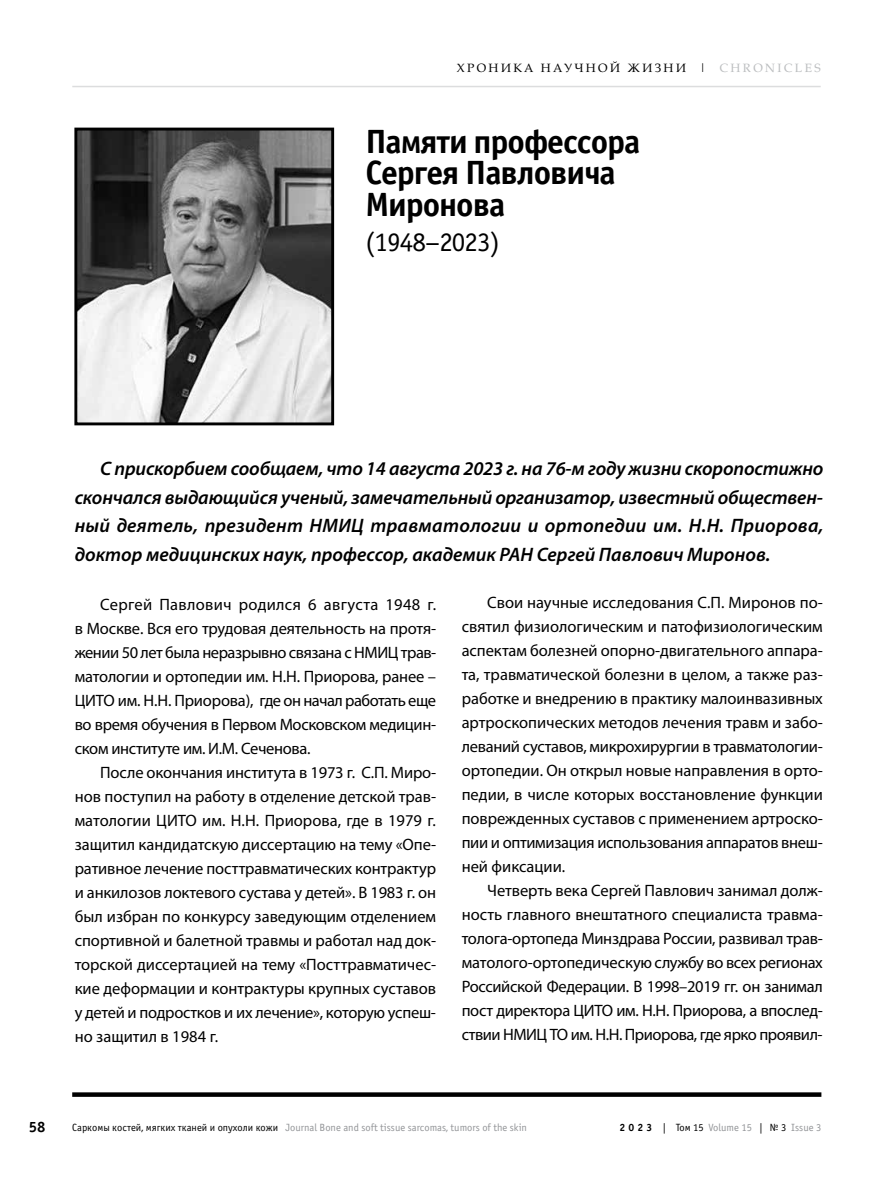
<style>
.page{position:relative;width:893px;height:1191px;background:#fff}
.page>*{position:absolute;margin:0;border:0;box-sizing:border-box;transform-origin:0 0}
.t1{font:700 33.75px/31.7px "Officina Sans C";letter-spacing:-.03em;color:#000}
.t2{font:27px "Officina Sans C";letter-spacing:-.03em;color:#000}
.t3{font:italic 600 19.5px/28.5px "Myriad Pro";color:#000;text-align:justify}
.t4{font:16.5px/24px "Myriad Pro";letter-spacing:-.02em;color:#000;text-align:justify}
.t5{font:700 15px "Officina Sans C";color:#000}
.t6{font:12px "AG Palatial";letter-spacing:.2em;color:#000}
.t7{font:10.5px "Officina Sans C";color:#939598}
.s1{color:#bcbec0}
.s2{color:#000}
.s3{font-weight:700;color:#000}
</style>
<div class="page">
<hr style="left:72px;top:86px;width:749px;height:1px;background:#dcddde">
<svg style="left:72px;top:1092px;width:749px;height:4px;background:#161616"></svg>
<img style="left:78px;top:132px;width:252px;height:289px">
<div style="left:74px;top:128px;width:260px;height:297px;border:3px solid #000"></div>
<p class="t6" style="left:457px;top:61px;width:365px">ХРОНИКА НАУЧНОЙ ЖИЗНИ | <span class="s1">СHRONICLES</span></p>
<h1 class="t1" style="left:365px;top:126px;width:276px">Памяти профессора<br>Сергея Павловича<br>Миронова</h1>
<h2 class="t2" style="left:365px;top:228px;width:136px">(1948–2023)</h2>
<p class="t3" style="left:75px;top:454px;width:750px;text-indent:26px">С прискорбием сообщаем, что 14 августа 2023 г. на 76-м году жизни скоропостижно скончался выдающийся ученый, замечательный организатор, известный обществен&shy;ный деятель, президент НМИЦ травматологии и ортопедии им. Н.Н. Приорова, доктор медицинских наук, профессор, академик РАН Сергей Павлович Миронов.</p>
<p class="t4" style="left:75px;top:592px;width:363px;text-indent:26px">Сергей Павлович родился 6 августа 1948 г. в Москве. Вся его трудовая деятельность на протя&shy;жении 50 лет была неразрывно связана с НМИЦ трав&shy;матологии и ортопедии им. Н.Н. Приорова, ранее – ЦИТО им. Н.Н. Приорова), где он начал работать еще во время обучения в Первом Московском медицин&shy;ском институте им. И.М. Сеченова.</p>
<p class="t4" style="left:75px;top:760px;width:363px;text-indent:26px">После окончания института в 1973 г. С.П. Миро&shy;нов поступил на работу в отделение детской трав&shy;матологии ЦИТО им. Н.Н. Приорова, где в 1979 г. защитил кандидатскую диссертацию на тему «Опе&shy;ративное лечение посттравматических контрактур и анкилозов локтевого сустава у детей». В 1983 г. он был избран по конкурсу заведующим отделением спортивной и балетной травмы и работал над док&shy;торской диссертацией на тему «Посттравматичес&shy;кие деформации и контрактуры крупных суставов у детей и подростков и их лечение», которую успеш&shy;но защитил в 1984 г.</p>
<p class="t4" style="left:462px;top:590px;width:363px;text-indent:26px">Свои научные исследования С.П. Миронов по&shy;святил физиологическим и патофизиологическим аспектам болезней опорно-двигательного аппара&shy;та, травматической болезни в целом, а также раз&shy;работке и внедрению в практику малоинвазивных артроскопических методов лечения травм и забо&shy;леваний суставов, микрохирургии в травматологии&shy;ортопедии. Он открыл новые направления в орто&shy;педии, в числе которых восстановление функции поврежденных суставов с применением артроско&shy;пии и оптимизация использования аппаратов внеш&shy;ней фиксации.</p>
<p class="t4" style="left:462px;top:878px;width:363px;text-indent:26px">Четверть века Сергей Павлович занимал долж&shy;ность главного внештатного специалиста травма&shy;толога-ортопеда Минздрава России, развивал трав&shy;матолого-ортопедическую службу во всех регионах Российской Федерации. В 1998–2019 гг. он занимал пост директора ЦИТО им. Н.Н. Приорова, а впослед&shy;ствии НМИЦ ТО им. Н.Н. Приорова, где ярко проявил-</p>
<p class="t5" style="left:29px;top:1118px;width:18px">58</p>
<p class="t7" style="left:72px;top:1121px;width:456px"><span class="s2">Cаркомы костей, мягких тканей и опухоли кожи</span> Journal Bone and soft tissue sarcomas, tumors of the skin</p>
<p class="t7" style="left:619px;top:1121px;width:203px"><span class="s3">2 0 2 3</span> <span class="s2">| Том 15</span> Volume 15 <span class="s2">| № 3</span> Issue 3</p>
</div>
